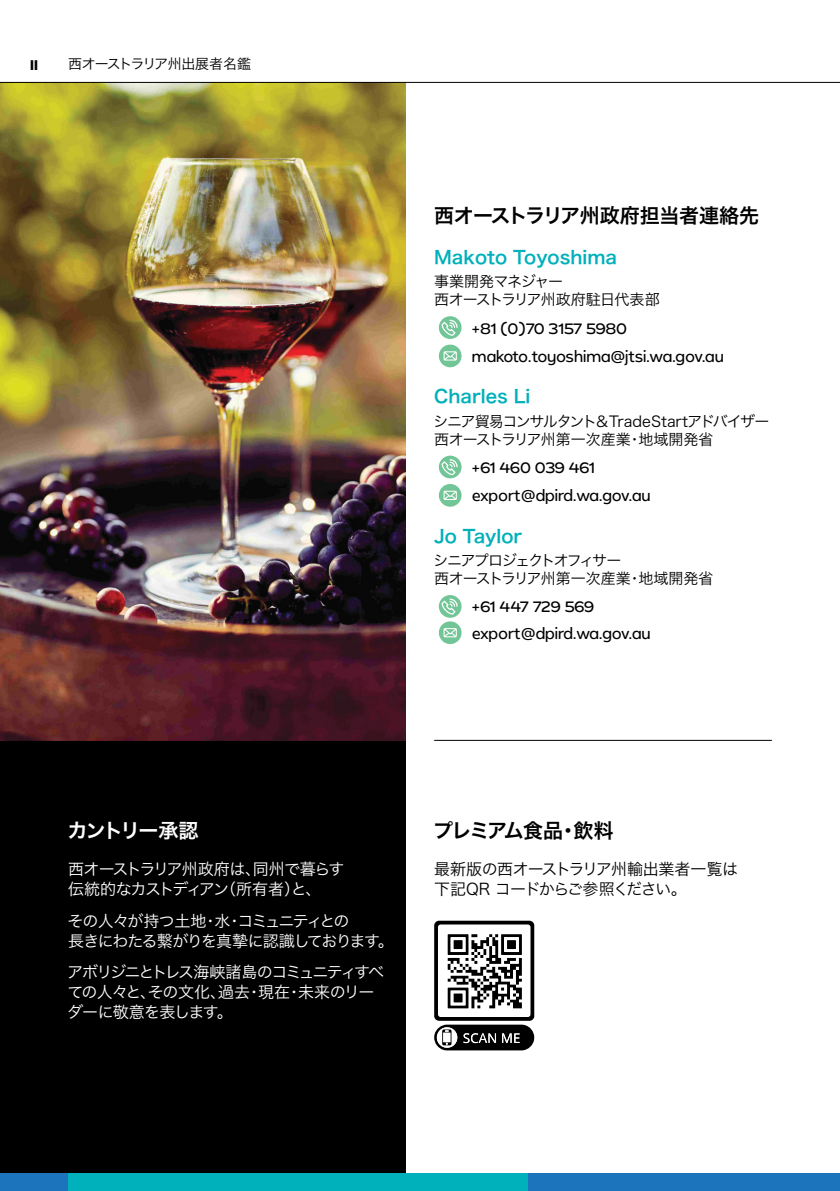
<style>
.page{position:relative;width:840px;height:1191px;background:#fff}
.page>*{position:absolute;margin:0;border:0;box-sizing:border-box;transform-origin:0 0}
.t1{font:20px "Hira Kaku Pro N W6";letter-spacing:-.03em;color:#000}
.t2{font:20px "Hira Kaku Pro N W6";letter-spacing:-.075em;color:#000}
.t3{font:20px "Hira Kaku Pro N W6";letter-spacing:-.08em;color:#fff}
.t4{font:18px "Hira Kaku Pro N W6";color:#00b0ba}
.Body8ptReversed{font:16px/20px "Hira Kaku Pro N W3";letter-spacing:-.075em;color:#fff}
.Body8ptReversed-2{font:16px/20px "Hira Kaku Pro N W3";letter-spacing:-.04em;color:#000}
.GovernmentContacts{font:15px "Byrd";letter-spacing:-.025em;color:#000}
.GovernmentContacts-2{font:15px "Hira Kaku Pro N W3";color:#000}
.GovernmentContacts-3{font:15px "Hira Kaku Pro N W3";letter-spacing:-.08em;color:#000}
.GovernmentContacts-4{font:15px "Hira Kaku Pro N W3";letter-spacing:-.055em;color:#000}
.GovernmentContacts-5{font:15px "Hira Kaku Pro N W3";letter-spacing:-.115em;color:#000}
.GovernmentContacts-6{font:15px "Byrd";letter-spacing:-.05em;color:#000}
.t5{font:14px "Hira Kaku Pro N W3";letter-spacing:-.045em;color:#000}
.t6{font:800 14px "Byrd";color:#000}
</style>
<div class="page">
<div style="left:0;top:740px;width:405px;height:451px;background:#000"></div>
<svg style="left:438px;top:316px;width:23px;height:51px"></svg>
<svg style="left:438px;top:455px;width:23px;height:23px"></svg>
<svg style="left:438px;top:484px;width:23px;height:23px"></svg>
<svg style="left:438px;top:595px;width:23px;height:49px"></svg>
<img style="left:0;top:83px;width:405px;height:657px">
<svg style="left:434px;top:920px;width:100px;height:130px"></svg>
<hr style="left:434px;top:740px;width:337px;height:1px;background:#000">
<div style="left:0;top:1174px;width:839px;height:17px;background:#1c75bc"></div>
<div style="left:68px;top:1174px;width:459px;height:17px;background:#00b0ba"></div>
<hr style="left:0;top:82px;width:839px;height:1px;background:#000">
<p class="t6" style="left:30px;top:55px;width:9px">II</p>
<p class="t5" style="left:68px;top:51px;width:184px">西オーストラリア州出展者名鑑</p>
<h2 class="t1" style="left:434px;top:197px;width:326px">西オーストラリア州政府担当者連絡先</h2>
<h3 class="t4" style="left:434px;top:241px;width:184px">Makoto Toyoshima</h3>
<p class="GovernmentContacts-4" style="left:434px;top:268px;width:130px">事業開発マネジャー</p>
<p class="GovernmentContacts-4" style="left:434px;top:286px;width:227px">西オーストラリア州政府駐日代表部</p>
<p class="GovernmentContacts" style="left:471px;top:318px;width:157px">+81 (0)70 3157 5980</p>
<p class="GovernmentContacts" style="left:471px;top:346px;width:253px">makoto.toyoshima@jtsi.wa.gov.au</p>
<h3 class="t4" style="left:434px;top:380px;width:98px">Charles Li</h3>
<p class="GovernmentContacts-3" style="left:433px;top:408px;width:337px">シニア貿易コンサルタント＆TradeStartアドバイザー</p>
<p class="GovernmentContacts-2" style="left:434px;top:426px;width:281px">西オーストラリア州第一次産業・地域開発省</p>
<p class="GovernmentContacts" style="left:471px;top:457px;width:125px">+61 460 039 461</p>
<p class="GovernmentContacts" style="left:471px;top:485px;width:180px">export@dpird.wa.gov.au</p>
<h3 class="t4" style="left:434px;top:519px;width:90px">Jo Taylor</h3>
<p class="GovernmentContacts-5" style="left:433px;top:547px;width:189px">シニアプロジェクトオフィサー</p>
<p class="GovernmentContacts-2" style="left:434px;top:565px;width:281px">西オーストラリア州第一次産業・地域開発省</p>
<p class="GovernmentContacts-6" style="left:471px;top:596px;width:124px">+61 447 729 569</p>
<p class="GovernmentContacts" style="left:471px;top:623px;width:180px">export@dpird.wa.gov.au</p>
<h2 class="t3" style="left:67px;top:812px;width:133px">カントリー承認</h2>
<p class="Body8ptReversed" style="left:68px;top:858px;width:277px">西オーストラリア州政府は、同州で暮らす伝統的なカストディアン（所有者）と、</p>
<p class="Body8ptReversed" style="left:68px;top:909px;width:327px">その人々が持つ土地・水・コミュニティとの<br>長きにわたる繋がりを真摯に認識しております。</p>
<p class="Body8ptReversed" style="left:67px;top:961px;width:318px">アボリジニとトレス海峡諸島のコミュニティすべての人々と、その文化、過去・現在・未来のリーダーに敬意を表します。</p>
<h2 class="t2" style="left:433px;top:812px;width:182px">プレミアム食品・飲料</h2>
<p class="Body8ptReversed-2" style="left:434px;top:858px;width:305px">最新版の西オーストラリア州輸出業者一覧は下記QR コードからご参照ください。</p>
</div>
